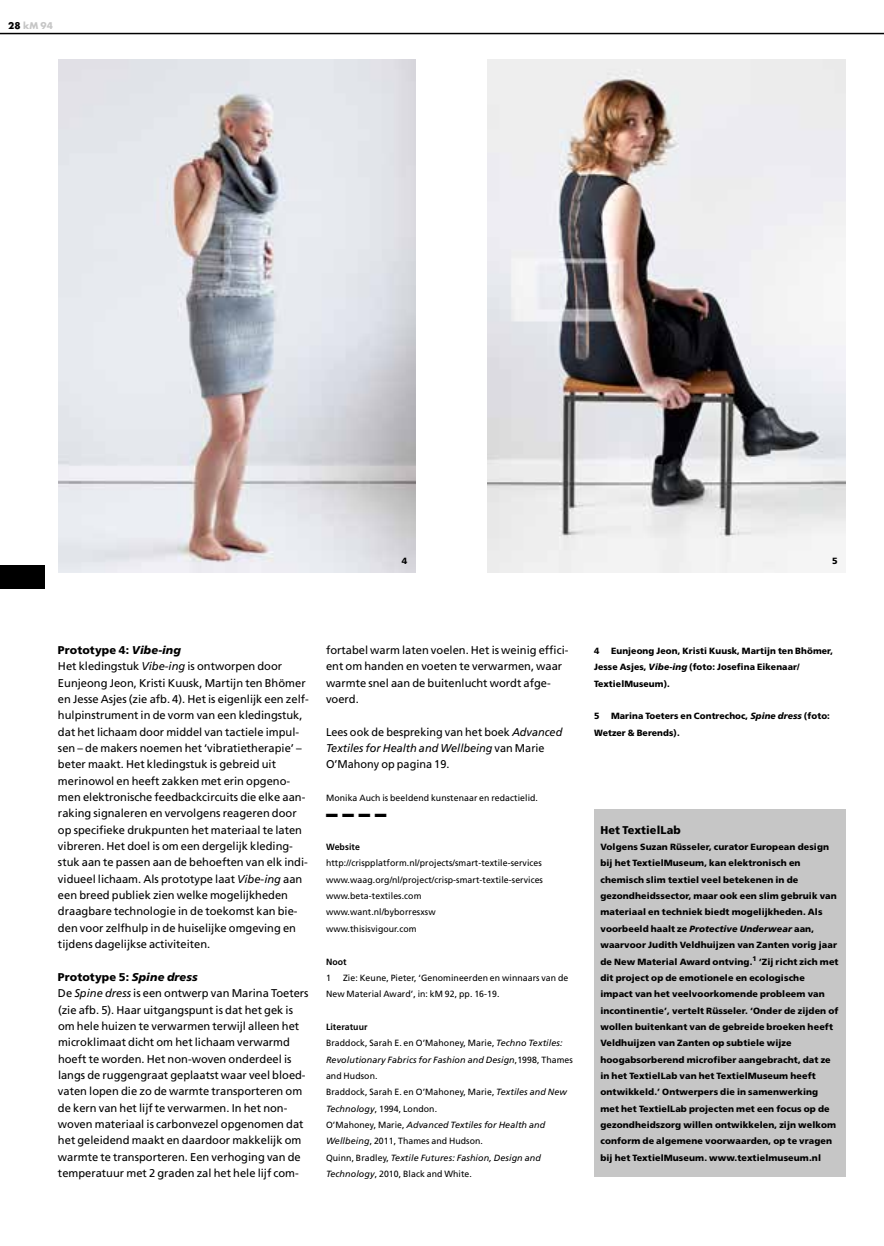
<style>
.page{position:relative;width:884px;height:1246px;background:#fff}
.page>*{position:absolute;margin:0;border:0;box-sizing:border-box;transform-origin:0 0}
.t1{font:21.45px "Stopper 2";color:#000}
.t2{font:11.25px/16.4px "Frutiger";color:#000}
.t3{font:900 11.25px "Frutiger";letter-spacing:.01em;color:#000}
.t4{font:900 9px/16.4px "Frutiger";letter-spacing:.01em;color:#000}
.t5{font:9px/16.4px "Frutiger";letter-spacing:.01em;color:#000}
.t6{font:700 9px "Frutiger";letter-spacing:.01em;color:#000}
.t7{font:700 9px "Futura";color:#c6c6c6}
.s1{color:#000}
.s2{font-weight:900}
.s3{font-weight:900;font-style:italic}
.s4{font-style:italic}
.s5{font-weight:700}
</style>
<div class="page">
<hr style="left:0;top:33px;width:884px;height:1px;background:#000">
<div style="left:594px;top:809px;width:251px;height:367px;background:#c6c6c6"></div>
<img style="left:58px;top:59px;width:358px;height:513px">
<img style="left:487px;top:59px;width:358px;height:513px">
<div style="left:0;top:565px;width:45px;height:23px;background:#000"></div>
<p class="t7" style="left:8px;top:19px;width:46px"><span class="s1">28</span> kM 94</p>
<p class="t4" style="left:402px;top:552px;width:7px">4</p>
<p class="t4" style="left:832px;top:552px;width:7px">5</p>
<p class="t2" style="left:58px;top:641px;width:252px"><span class="s2">Prototype 4:</span> <span class="s3">Vibe-ing<br></span>Het kledingstuk <span class="s4">Vibe-ing</span> is ontworpen door Eunjeong Jeon, Kristi Kuusk, Martijn ten Bhömer en Jesse Asjes (zie afb. 4). Het is eigenlijk een zelf&shy;hulpinstrument in de vorm van een kledingstuk, dat het lichaam door middel van tactiele impul&shy;sen – de makers noemen het ‘vibratietherapie’ – beter maakt. Het kledingstuk is gebreid uit merinowol en heeft zakken met erin opgeno&shy;men elektronische feedbackcircuits die elke aan&shy;raking signaleren en vervolgens reageren door op specifieke drukpunten het materiaal te laten vibreren. Het doel is om een dergelijk kleding&shy;stuk aan te passen aan de behoeften van elk indi&shy;vidueel lichaam. Als prototype laat <span class="s4">Vibe</span>-<span class="s4">ing</span> aan een breed publiek zien welke mogelijkheden draagbare technologie in de toekomst kan bie&shy;den voor zelfhulp in de huiselijke omgeving en tijdens dagelijkse activiteiten.</p>
<p class="t2" style="left:58px;top:968px;width:252px"><span class="s2">Prototype 5:</span> <span class="s3">Spine dress<br></span>De <span class="s4">Spine dress</span> is een ontwerp van Marina Toeters (zie afb. 5). Haar uitgangspunt is dat het gek is om hele huizen te verwarmen terwijl alleen het microklimaat dicht om het lichaam verwarmd hoeft te worden. Het non-woven onderdeel is langs de ruggengraat geplaatst waar veel bloed&shy;vaten lopen die zo de warmte transporteren om de kern van het lijf te verwarmen. In het non&shy;woven materiaal is carbonvezel opgenomen dat het geleidend maakt en daardoor makkelijk om warmte te transporteren. Een verhoging van de temperatuur met 2 graden zal het hele lijf com-</p>
<p class="t2" style="left:326px;top:641px;width:244px">fortabel warm laten voelen. Het is weinig effici&shy;ent om handen en voeten te verwarmen, waar warmte snel aan de buitenlucht wordt afge&shy;voerd.</p>
<p class="t2" style="left:326px;top:723px;width:238px">Lees ook de bespreking van het boek <span class="s4">Advanced<br>Textiles for Health and Wellbeing</span> van Marie<br>O’Mahony op pagina 19.</p>
<p class="t5" style="left:326px;top:789px;width:213px">Monika Auch is beeldend kunstenaar en redactielid.</p>
<h1 class="t1" style="left:326px;top:797px;width:62px">-</h1>
<p class="t6" style="left:326px;top:841px;width:35px">Website</p>
<p class="t5" style="left:326px;top:854px;width:218px">http://crispplatform.nl/projects/smart-textile-services www.waag.org/nl/project/crisp-smart-textile-services www.beta-textiles.com<br>www.want.nl/byborresxsw<br>www.thisisvigour.com</p>
<p class="t6" style="left:326px;top:955px;width:22px">Noot</p>
<p class="t5" style="left:326px;top:969px;width:6px">1</p>
<p class="t5" style="left:326px;top:969px;width:244px;text-indent:17px">Zie: Keune, Pieter, ‘Genomineerden en winnaars van de<br>New Material Award’, in: kM 92, pp. 16-19.</p>
<p class="t5" style="left:326px;top:1018px;width:248px"><span class="s5">Literatuur<br></span>Braddock, Sarah E. en O’Mahoney, Marie, <span class="s4">Techno Textiles:<br>Revolutionary Fabrics for Fashion and Design</span>,1998, Thames and Hudson.<br>Braddock, Sarah E. en O’Mahoney, Marie, <span class="s4">Textiles and New Technology</span>, 1994, London.<br>O’Mahoney, Marie, <span class="s4">Advanced Textiles for Health and Wellbeing</span>, 2011, Thames and Hudson.<br>Quinn, Bradley, <span class="s4">Textile Futures: Fashion, Design and Technology</span>, 2010, Black and White.</p>
<p class="t4" style="left:594px;top:642px;width:240px;text-indent:17px">Eunjeong Jeon, Kristi Kuusk, Martijn ten Bhömer,<br>Jesse Asjes, <span class="s4">Vibe-ing</span> (foto: Josefina Eikenaar/<br>TextielMuseum).</p>
<p class="t4" style="left:594px;top:707px;width:7px">5</p>
<p class="t4" style="left:594px;top:642px;width:7px">4</p>
<p class="t4" style="left:594px;top:707px;width:237px;text-indent:17px">Marina Toeters en Contrechoc, <span class="s4">Spine dress</span> (foto:<br>Wetzer &amp; Berends).</p>
<p class="t3" style="left:600px;top:822px;width:82px">Het TextielLab</p>
<p class="t4" style="left:600px;top:838px;width:240px">Volgens Suzan Rüsseler, curator European design bij het TextielMuseum, kan elektronisch en chemisch slim textiel veel betekenen in de gezondheidssector, maar ook een slim gebruik van materiaal en techniek biedt mogelijkheden. Als voorbeeld haalt ze <span class="s4">Protective Underwear</span> aan, waarvoor Judith Veldhuijzen van Zanten vorig jaar de New Material Award ontving.<sup>1</sup> ‘Zij richt zich met dit project op de emotionele en ecologische impact van het veelvoorkomende probleem van incontinentie’, vertelt Rüsseler. ‘Onder de zijden of wollen buitenkant van de gebreide broeken heeft Veldhuijzen van Zanten op subtiele wijze hoogabsorberend microfiber aangebracht, dat ze in het TextielLab van het TextielMuseum heeft ontwikkeld.’ Ontwerpers die in samenwerking met het TextielLab projecten met een focus op de gezondheidszorg willen ontwikkelen, zijn welkom conform de algemene voorwaarden, op te vragen bij het TextielMuseum. www.textielmuseum.nl</p>
</div>
